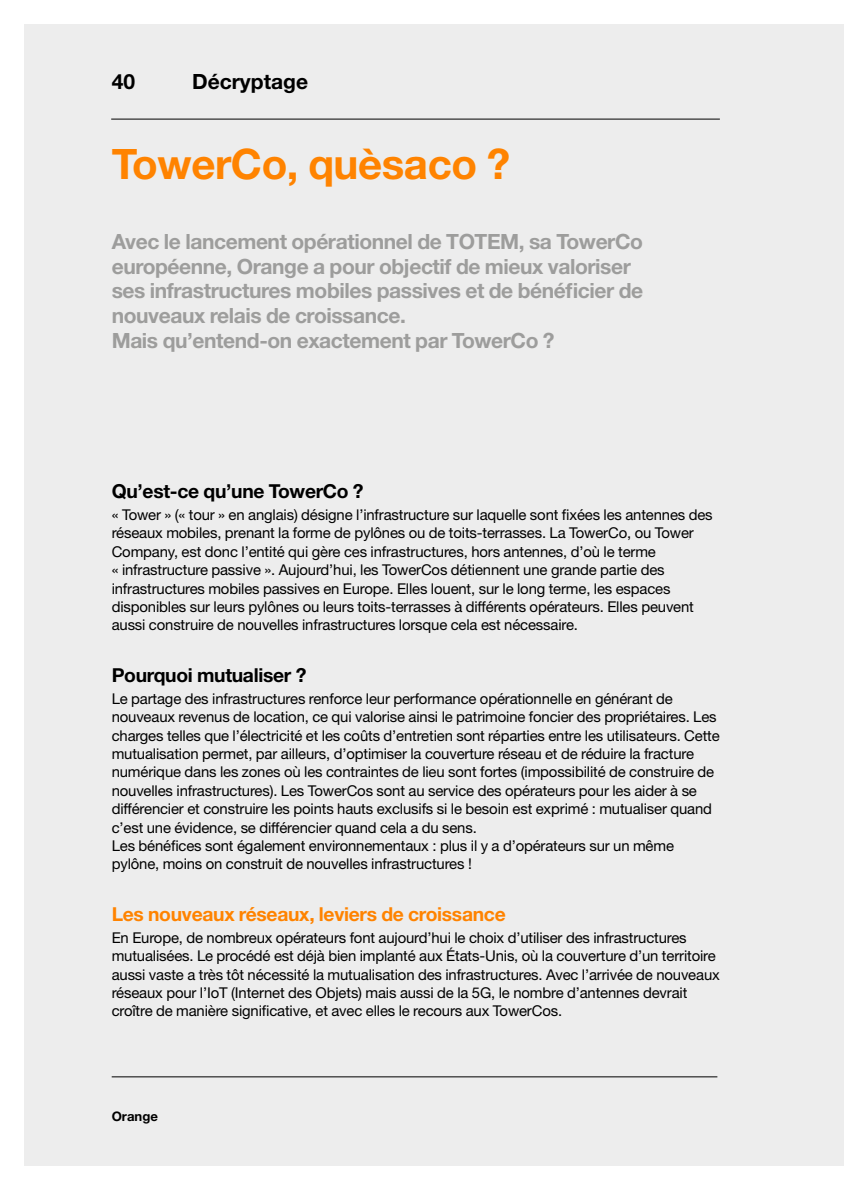
<style>
.page{position:relative;width:844px;height:1191px;background:#fff}
.page>*{position:absolute;margin:0;border:0;box-sizing:border-box;transform-origin:0 0}
.t1{font:700 42px "Helvetica Neue LT Std";letter-spacing:-.01em;color:#ff8300}
.t2{font:700 21px/24.5px "Helvetica Neue LT Std";letter-spacing:-.02em;color:#9d9d9c}
.t3{font:700 21px "Helvetica Neue LT Std";color:#000}
.t4{font:700 19.25px "Helvetica Neue LT Std";letter-spacing:-.015em;color:#000}
.t5{font:700 19.25px "Helvetica Neue LT Std";letter-spacing:-.015em;color:#ff8300}
.t6{font:14.88px/18.4px "Helvetica Neue LT Std";letter-spacing:-.01em;color:#000}
.t7{font:700 13.12px "Helvetica Neue LT Std";color:#000}
</style>
<div class="page">
<div style="left:25px;top:25px;width:818px;height:1141px;background:#ededed"></div>
<hr style="left:112px;top:1076px;width:605px;height:1px;background:#000">
<hr style="left:111px;top:119px;width:608px;height:1px;background:#000">
<h2 class="t3" style="left:112px;top:69px;width:25px">40</h2>
<h2 class="t3" style="left:192px;top:69px;width:117px">Décryptage</h2>
<h1 class="t1" style="left:112px;top:138px;width:400px">TowerCo, quèsaco ?</h1>
<p class="t2" style="left:112px;top:229px;width:533px">Avec le lancement opérationnel de TOTEM, sa TowerCo européenne, Orange a pour objectif de mieux valoriser ses infrastructures mobiles passives et de bénéficier de nouveaux relais de croissance.<br>Mais qu’entend-on exactement par TowerCo ?</p>
<p class="t4" style="left:112px;top:479px;width:253px">Qu’est-ce qu’une TowerCo ?</p>
<p class="t6" style="left:112px;top:505px;width:602px">« Tower » (« tour » en anglais) désigne l’infrastructure sur laquelle sont fixées les antennes des réseaux mobiles, prenant la forme de pylônes ou de toits-terrasses. La TowerCo, ou Tower Company, est donc l’entité qui gère ces infrastructures, hors antennes, d’où le terme<br>« infrastructure passive ». Aujourd’hui, les TowerCos détiennent une grande partie des infrastructures mobiles passives en Europe. Elles louent, sur le long terme, les espaces disponibles sur leurs pylônes ou leurs toits-terrasses à différents opérateurs. Elles peuvent aussi construire de nouvelles infrastructures lorsque cela est nécessaire.</p>
<p class="t4" style="left:112px;top:663px;width:196px">Pourquoi mutualiser ?</p>
<p class="t6" style="left:112px;top:689px;width:609px">Le partage des infrastructures renforce leur performance opérationnelle en générant de nouveaux revenus de location, ce qui valorise ainsi le patrimoine foncier des propriétaires. Les charges telles que l’électricité et les coûts d’entretien sont réparties entre les utilisateurs. Cette mutualisation permet, par ailleurs, d’optimiser la couverture réseau et de réduire la fracture numérique dans les zones où les contraintes de lieu sont fortes (impossibilité de construire de nouvelles infrastructures). Les TowerCos sont au service des opérateurs pour les aider à se différencier et construire les points hauts exclusifs si le besoin est exprimé : mutualiser quand c’est une évidence, se différencier quand cela a du sens.<br>Les bénéfices sont également environnementaux : plus il y a d’opérateurs sur un même pylône, moins on construit de nouvelles infrastructures !</p>
<p class="t5" style="left:112px;top:902px;width:395px">Les nouveaux réseaux, leviers de croissance</p>
<p class="t6" style="left:112px;top:928px;width:609px">En Europe, de nombreux opérateurs font aujourd’hui le choix d’utiliser des infrastructures mutualisées. Le procédé est déjà bien implanté aux États-Unis, où la couverture d’un territoire aussi vaste a très tôt nécessité la mutualisation des infrastructures. Avec l’arrivée de nouveaux réseaux pour l’IoT (Internet des Objets) mais aussi de la 5G, le nombre d’antennes devrait croître de manière significative, et avec elles le recours aux TowerCos.</p>
<p class="t7" style="left:112px;top:1108px;width:48px">Orange</p>
</div>
